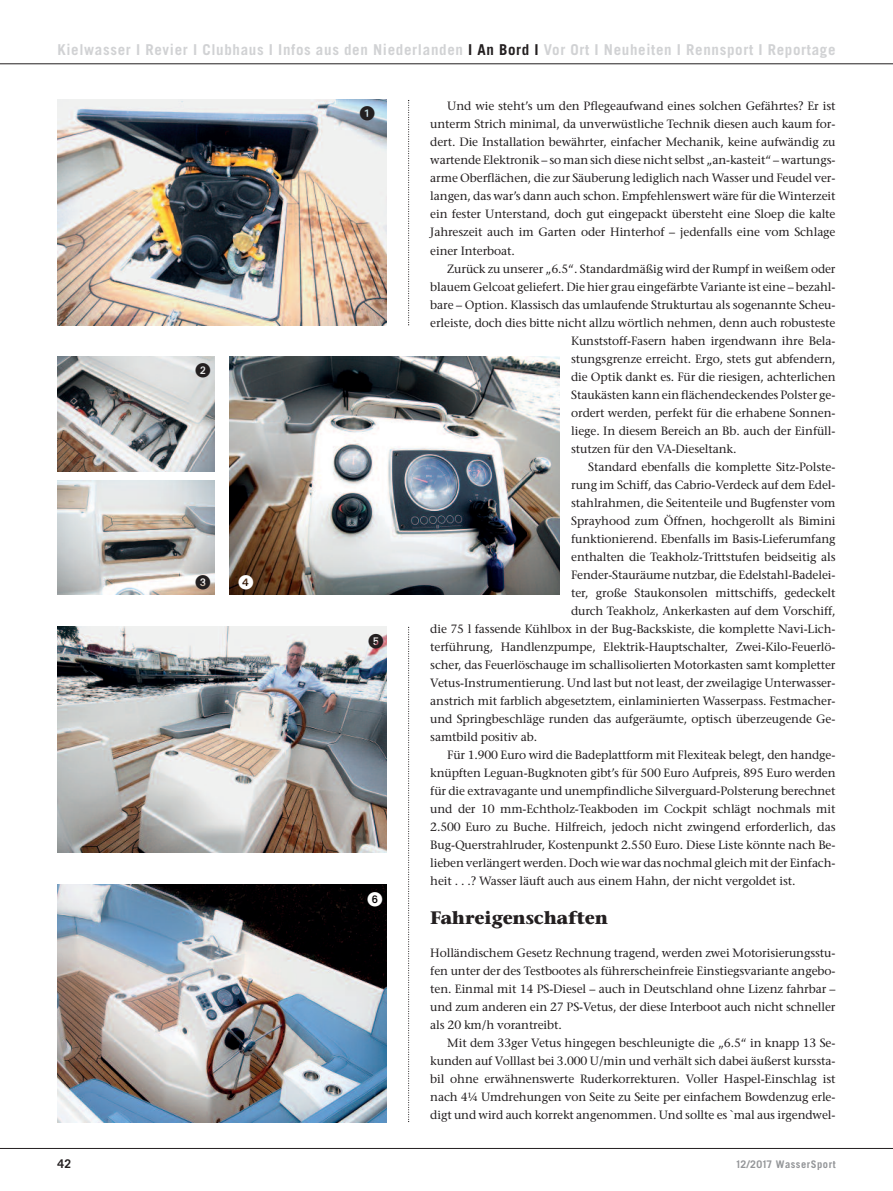
<style>
.page{position:relative;width:893px;height:1191px;background:#fff}
.page>*{position:absolute;margin:0;border:0;box-sizing:border-box;transform-origin:0 0}
.t1{font:700 18px "Stone Serif";letter-spacing:-.01em;color:#231f20}
.t2{font:700 15px "Trade Gothic";letter-spacing:.045em;color:#d1d2d4}
.t3{font:14.7px "European Pi One";color:#231f20}
.t4{font:12px/18px "Stone Serif";letter-spacing:-.01em;color:#231f20;text-align:justify}
.t5{font:700 12px "Trade Gothic";color:#231f20}
.t6{font:700 10.5px "Trade Gothic";letter-spacing:.045em;color:#939598}
.s1{color:#231f20}
</style>
<div class="page">
<hr style="left:0;top:1148px;width:893px;height:1px;background:#231f20">
<hr style="left:0;top:63px;width:893px;height:1px;background:#231f20">
<svg style="left:408px;top:627px;width:1px;height:495px"></svg>
<svg style="left:408px;top:100px;width:1px;height:225px"></svg>
<img style="left:57px;top:100px;width:330px;height:225px">
<img style="left:57px;top:627px;width:330px;height:225px">
<img style="left:57px;top:357px;width:158px;height:114px">
<img style="left:57px;top:480px;width:158px;height:115px">
<img style="left:230px;top:357px;width:329px;height:238px">
<img style="left:57px;top:884px;width:330px;height:238px">
<svg style="left:196px;top:363px;width:14px;height:14px"></svg>
<svg style="left:196px;top:574px;width:14px;height:15px"></svg>
<svg style="left:239px;top:574px;width:14px;height:15px"></svg>
<svg style="left:369px;top:633px;width:14px;height:15px"></svg>
<svg style="left:368px;top:891px;width:14px;height:15px"></svg>
<p class="t2" style="left:57px;top:44px;width:780px">Kielwasser I Revier I Clubhaus I Infos aus den Niederlanden <span class="s1">I An Bord I</span> Vor Ort I Neuheiten I Rennsport I Reportage</p>
<p class="t3" style="left:360px;top:102px;width:17px">-</p>
<p class="t4" style="left:430px;top:98px;width:407px;text-indent:17px">Und wie steht’s um den Pflegeaufwand eines solchen Gefährtes? Er ist unterm Strich minimal, da unverwüstliche Technik diesen auch kaum for&shy;dert. Die Installation bewährter, einfacher Mechanik, keine aufwändig zu wartende Elektronik – so man sich diese nicht selbst „an-kasteit“ – wartungs&shy;arme Oberflächen, die zur Säuberung lediglich nach Wasser und Feudel ver&shy;langen, das war’s dann auch schon. Empfehlenswert wäre für die Winterzeit ein fester Unterstand, doch gut eingepackt übersteht eine Sloep die kalte Jahreszeit auch im Garten oder Hinterhof – jedenfalls eine vom Schlage einer Interboat.</p>
<p class="t4" style="left:447px;top:260px;width:390px">Zurück zu unserer „6.5“. Standardmäßig wird der Rumpf in weißem oder</p>
<p class="t4" style="left:430px;top:278px;width:407px">blauem Gelcoat geliefert. Die hier grau eingefärbte Variante ist eine – bezahl-</p>
<p class="t4" style="left:430px;top:296px;width:407px">bare – Option. Klassisch das umlaufende Strukturtau als sogenannte Scheu-</p>
<p class="t4" style="left:430px;top:314px;width:407px">erleiste, doch dies bitte nicht allzu wörtlich nehmen, denn auch robusteste</p>
<p class="t4" style="left:571px;top:332px;width:266px">Kunststoff-Fasern haben irgendwann ihre Bela-</p>
<p class="t4" style="left:571px;top:350px;width:266px">stungsgrenze erreicht. Ergo, stets gut abfendern,</p>
<p class="t4" style="left:571px;top:368px;width:266px">die Optik dankt es. Für die riesigen, achterlichen</p>
<p class="t4" style="left:571px;top:386px;width:266px">Staukästen kann ein flächendeckendes Polster ge-</p>
<p class="t4" style="left:571px;top:404px;width:266px">ordert werden, perfekt für die erhabene Sonnen-</p>
<p class="t4" style="left:571px;top:422px;width:266px">liege. In diesem Bereich an Bb. auch der Einfüll-</p>
<p class="t4" style="left:571px;top:440px;width:167px">stutzen für den VA-Dieseltank.</p>
<p class="t4" style="left:588px;top:458px;width:249px">Standard ebenfalls die komplette Sitz-Polste-</p>
<p class="t4" style="left:571px;top:476px;width:266px">rung im Schiff, das Cabrio-Verdeck auf dem Edel-</p>
<p class="t4" style="left:571px;top:494px;width:266px">stahlrahmen, die Seitenteile und Bugfenster vom</p>
<p class="t4" style="left:571px;top:512px;width:266px">Sprayhood zum Öffnen, hochgerollt als Bimini</p>
<p class="t4" style="left:571px;top:530px;width:266px">funktionierend. Ebenfalls im Basis-Lieferumfang</p>
<p class="t4" style="left:571px;top:548px;width:266px">enthalten die Teakholz-Trittstufen beidseitig als</p>
<p class="t4" style="left:571px;top:566px;width:266px">Fender-Stauräume nutzbar, die Edelstahl-Badelei-</p>
<p class="t4" style="left:571px;top:584px;width:266px">ter, große Staukonsolen mittschiffs, gedeckelt</p>
<p class="t4" style="left:571px;top:602px;width:266px">durch Teakholz, Ankerkasten auf dem Vorschiff,</p>
<p class="t4" style="left:430px;top:620px;width:407px">die 75 l fassende Kühlbox in der Bug-Backskiste, die komplette Navi-Lich-</p>
<p class="t4" style="left:430px;top:638px;width:407px">terführung, Handlenzpumpe, Elektrik-Hauptschalter, Zwei-Kilo-Feuerlö-</p>
<p class="t4" style="left:430px;top:656px;width:407px">scher, das Feuerlöschauge im schallisolierten Motorkasten samt kompletter</p>
<p class="t4" style="left:430px;top:674px;width:407px">Vetus-Instrumentierung. Und last but not least, der zweilagige Unterwasser-</p>
<p class="t4" style="left:430px;top:692px;width:407px">anstrich mit farblich abgesetztem, einlaminierten Wasserpass. Festmacher-</p>
<p class="t4" style="left:430px;top:710px;width:407px">und Springbeschläge runden das aufgeräumte, optisch überzeugende Ge-</p>
<p class="t4" style="left:430px;top:728px;width:108px">samtbild positiv ab.</p>
<p class="t4" style="left:447px;top:746px;width:390px">Für 1.900 Euro wird die Badeplattform mit Flexiteak belegt, den handge-</p>
<p class="t4" style="left:430px;top:764px;width:407px">knüpften Leguan-Bugknoten gibt’s für 500 Euro Aufpreis, 895 Euro werden</p>
<p class="t4" style="left:430px;top:782px;width:407px">für die extravagante und unempfindliche Silverguard-Polsterung berechnet</p>
<p class="t4" style="left:430px;top:800px;width:407px">und der 10 mm-Echtholz-Teakboden im Cockpit schlägt nochmals mit</p>
<p class="t4" style="left:430px;top:818px;width:407px">2.500 Euro zu Buche. Hilfreich, jedoch nicht zwingend erforderlich, das</p>
<p class="t4" style="left:430px;top:836px;width:407px">Bug-Querstrahlruder, Kostenpunkt 2.550 Euro. Diese Liste könnte nach Be-</p>
<p class="t4" style="left:430px;top:854px;width:407px">lieben verlängert werden. Doch wie war das nochmal gleich mit der Einfach-</p>
<p class="t4" style="left:430px;top:872px;width:367px">heit . . .? Wasser läuft auch aus einem Hahn, der nicht vergoldet ist.</p>
<h1 class="t1" style="left:430px;top:910px;width:179px">Fahreigenschaften</h1>
<p class="t4" style="left:430px;top:944px;width:407px">Holländischem Gesetz Rechnung tragend, werden zwei Motorisierungsstu&shy;fen unter der des Testbootes als führerscheinfreie Einstiegsvariante angebo&shy;ten. Einmal mit 14 PS-Diesel – auch in Deutschland ohne Lizenz fahrbar – und zum anderen ein 27 PS-Vetus, der diese Interboot auch nicht schneller als 20 km/h vorantreibt.</p>
<p class="t4" style="left:430px;top:1034px;width:407px;text-indent:17px">Mit dem 33ger Vetus hingegen beschleunigte die „6.5“ in knapp 13 Se&shy;kunden auf Volllast bei 3.000 U/min und verhält sich dabei äußerst kurssta&shy;bil ohne erwähnenswerte Ruderkorrekturen. Voller Haspel-Einschlag ist nach 4¼ Umdrehungen von Seite zu Seite per einfachem Bowdenzug erle&shy;digt und wird auch korrekt angenommen. Und sollte es `mal aus irgendwel-</p>
<p class="t5" style="left:57px;top:1159px;width:15px">42</p>
<p class="t6" style="left:736px;top:1160px;width:101px">12/2017 WasserSport</p>
</div>
